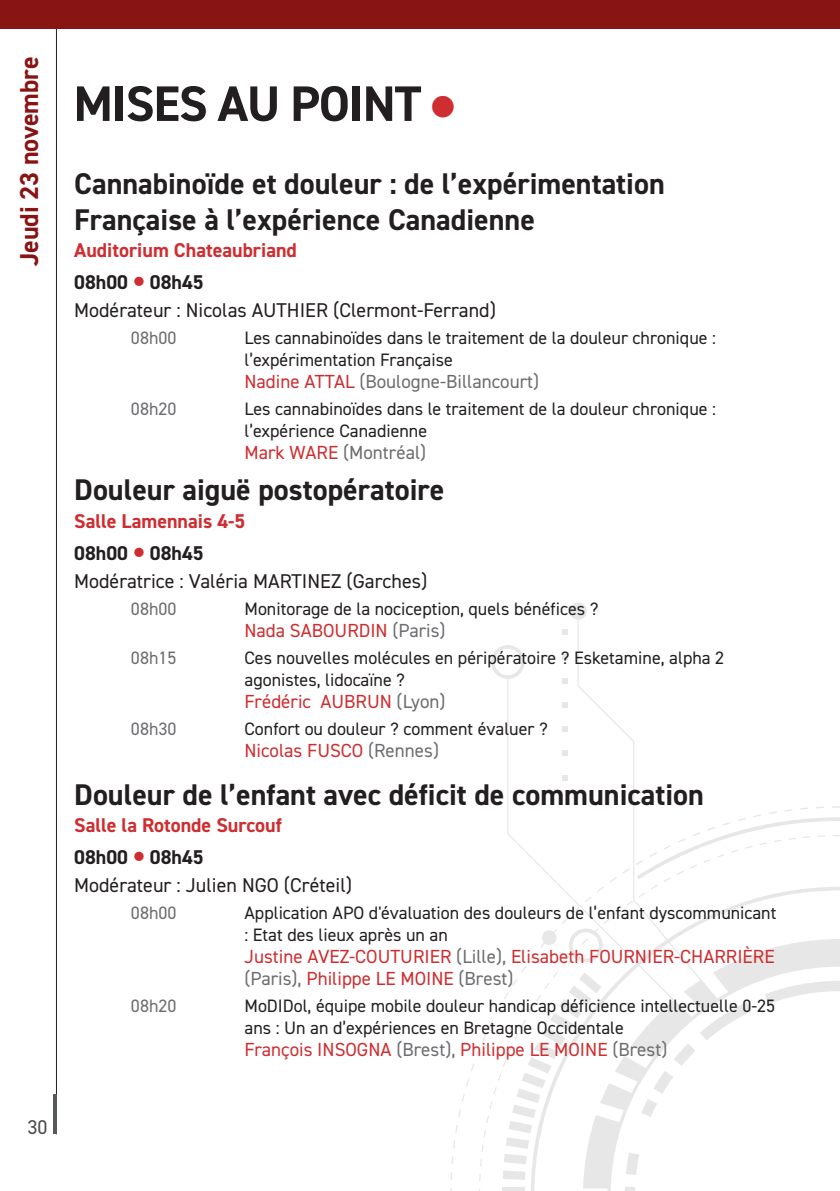
<style>
.page{position:relative;width:840px;height:1191px;background:#fff}
.page>*{position:absolute;margin:0;border:0;box-sizing:border-box;transform-origin:0 0}
.Titre_Type_de_session{font:700 50px "DIN2014";letter-spacing:-.02em;color:#231f20}
.Titre_de_la_session{font:700 30px/36px "DIN2014";color:#231f20}
.Coordonnateur___Modérateur{font:700 30px "DIN2014";color:#231f20}
.t1{font:700 26px "DIN2014";color:#881414}
.Coordonnateur___Modérateur-2{font:20px "DIN2014";color:#231f20}
.Salle{font:700 20px "DIN2014";color:#ce2e31}
.Horaire_de_la_session{font:700 20px "DIN2014";color:#231f20}
.t2{font:20px "DIN2014";color:#4b4c4d}
.Intervenant{font:19px/22px "DIN2014";color:#ce2e31}
.Intervenant-2{font:19px "DIN2014";color:#6c6d70}
.Horaire___titre_de_l_intervention{font:18px/21.6px "DIN2014";color:#231f20}
.Horaire___titre_de_l_intervention-2{font:18px "DIN2014";color:#6c6d70}
.s1{color:#ce2e31}
.s2{font-size:40px;color:#ce2e31}
.s3{color:#6c6d70}
</style>
<div class="page">
<hr style="left:56px;top:0;width:1px;height:1134px;background:#231f20">
<hr style="left:53px;top:1094px;width:4px;height:40px;background:#57585a">
<div style="left:0;top:0;width:839px;height:28px;background:#881414"></div>
<div style="left:569px;top:602px;width:17px;height:18px;background:#e7e7e7;border-radius:50%"></div>
<svg style="left:491px;top:645px;width:33px;height:34px"></svg>
<svg style="left:507px;top:676px;width:61px;height:141px"></svg>
<svg style="left:577px;top:620px;width:57px;height:197px"></svg>
<svg style="left:562px;top:629px;width:5px;height:6px"></svg>
<svg style="left:562px;top:654px;width:5px;height:5px"></svg>
<svg style="left:562px;top:678px;width:5px;height:5px"></svg>
<svg style="left:562px;top:702px;width:5px;height:6px"></svg>
<svg style="left:562px;top:726px;width:5px;height:6px"></svg>
<svg style="left:562px;top:750px;width:5px;height:6px"></svg>
<svg style="left:562px;top:774px;width:5px;height:6px"></svg>
<svg style="left:502px;top:817px;width:337px;height:374px"></svg>
<h3 class="t1" style="left:12px;top:266px;width:211px;rotate:-90deg">Jeudi 23 novembre</h3>
<p class="t2" style="left:27px;top:1114px;width:21px">30</p>
<p class="Titre_Type_de_session" style="left:73px;top:70px;width:382px">MISES AU POINT <span class="s1">●</span></p>
<p class="Titre_de_la_session" style="left:74px;top:165px;width:591px">Cannabinoïde et douleur : de l’expérimentation<br>Française à l’expérience Canadienne</p>
<p class="Salle" style="left:74px;top:237px;width:224px">Auditorium Chateaubriand</p>
<p class="Horaire_de_la_session" style="left:74px;top:269px;width:131px">08h00 <span class="s2">•</span> 08h45</p>
<p class="Coordonnateur___Modérateur-2" style="left:74px;top:297px;width:423px">Modérateur : Nicolas AUTHIER (Clermont-Ferrand)</p>
<p class="Horaire___titre_de_l_intervention-2" style="left:131px;top:327px;width:47px">08h00</p>
<p class="Horaire___titre_de_l_intervention" style="left:244px;top:327px;width:473px">Les cannabinoïdes dans le traitement de la douleur chronique : l’expérimentation Française</p>
<p class="Intervenant-2" style="left:244px;top:369px;width:296px"><span class="s1">Nadine ATTAL</span> (Boulogne-Billancourt)</p>
<p class="Horaire___titre_de_l_intervention-2" style="left:131px;top:397px;width:47px">08h20</p>
<p class="Horaire___titre_de_l_intervention" style="left:244px;top:398px;width:473px">Les cannabinoïdes dans le traitement de la douleur chronique : l’expérience Canadienne</p>
<p class="Intervenant-2" style="left:244px;top:440px;width:183px"><span class="s1">Mark WARE</span> (Montréal)</p>
<p class="Coordonnateur___Modérateur" style="left:74px;top:470px;width:371px">Douleur aiguë postopératoire</p>
<p class="Salle" style="left:74px;top:508px;width:172px">Salle Lamennais 4-5</p>
<p class="Horaire_de_la_session" style="left:74px;top:540px;width:131px">08h00 <span class="s2">•</span> 08h45</p>
<p class="Coordonnateur___Modérateur-2" style="left:74px;top:568px;width:354px">Modératrice : Valéria MARTINEZ (Garches)</p>
<p class="Horaire___titre_de_l_intervention-2" style="left:131px;top:597px;width:47px">08h00</p>
<p class="Horaire___titre_de_l_intervention" style="left:244px;top:597px;width:355px">Monitorage de la nociception, quels bénéfices ?</p>
<p class="Intervenant" style="left:244px;top:619px;width:202px">Nada SABOURDIN <span class="s3">(Paris)</span></p>
<p class="Horaire___titre_de_l_intervention-2" style="left:131px;top:647px;width:47px">08h15</p>
<p class="Horaire___titre_de_l_intervention" style="left:244px;top:647px;width:481px">Ces nouvelles molécules en péripératoire ? Esketamine, alpha 2 agonistes, lidocaïne ?</p>
<p class="Intervenant" style="left:244px;top:690px;width:202px">Frédéric AUBRUN <span class="s3">(Lyon)</span></p>
<p class="Horaire___titre_de_l_intervention-2" style="left:131px;top:718px;width:47px">08h30</p>
<p class="Horaire___titre_de_l_intervention" style="left:244px;top:718px;width:305px">Confort ou douleur ? comment évaluer ?</p>
<p class="Intervenant" style="left:244px;top:739px;width:196px">Nicolas FUSCO <span class="s3">(Rennes)</span></p>
<p class="Titre_de_la_session" style="left:74px;top:776px;width:631px">Douleur de l’enfant avec déficit de communication</p>
<p class="Salle" style="left:74px;top:812px;width:209px">Salle la Rotonde Surcouf</p>
<p class="Horaire_de_la_session" style="left:74px;top:844px;width:131px">08h00 <span class="s2">•</span> 08h45</p>
<p class="Coordonnateur___Modérateur-2" style="left:74px;top:872px;width:279px">Modérateur : Julien NGO (Créteil)</p>
<p class="Horaire___titre_de_l_intervention-2" style="left:131px;top:901px;width:47px">08h00</p>
<p class="Horaire___titre_de_l_intervention" style="left:244px;top:902px;width:533px">Application APO d'évaluation des douleurs de l’enfant dyscommunicant : Etat des lieux après un an</p>
<p class="Intervenant" style="left:244px;top:945px;width:531px">Justine AVEZ-COUTURIER <span class="s3">(Lille),</span> Elisabeth FOURNIER-CHARRIÈRE <span class="s3">(Paris),</span> Philippe LE MOINE <span class="s3">(Brest)</span></p>
<p class="Horaire___titre_de_l_intervention-2" style="left:131px;top:994px;width:47px">08h20</p>
<p class="Horaire___titre_de_l_intervention" style="left:244px;top:994px;width:532px">MoDIDol, équipe mobile douleur handicap déficience intellectuelle 0-25 ans : Un an d’expériences en Bretagne Occidentale</p>
<p class="Intervenant" style="left:244px;top:1037px;width:424px">François INSOGNA <span class="s3">(Brest),</span> Philippe LE MOINE <span class="s3">(Brest)</span></p>
</div>
